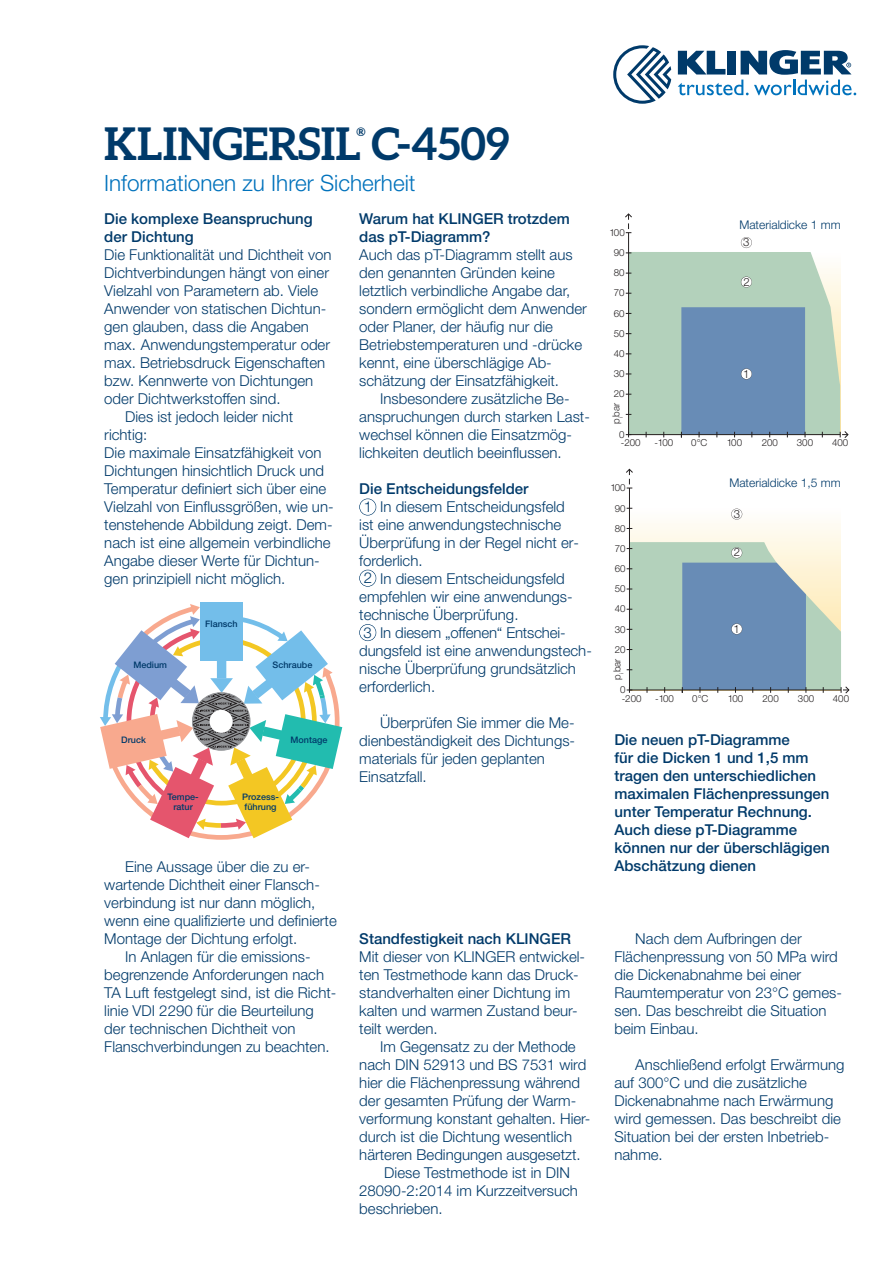
<style>
.page{position:relative;width:893px;height:1263px;background:#fff}
.page>*{position:absolute;margin:0;border:0;box-sizing:border-box;transform-origin:0 0}
.t1{font:700 45px "Aleo";color:#003a6a}
.t2{font:300 22.5px "Helvetica Neue LT Pro";color:#0072bc}
.t3{font:300 15px/18px "Helvetica Neue LT Pro";color:#003a6a}
.t4{font:500 15px/18px "Helvetica Neue LT Pro";color:#003a6a}
.t5{font:300 12px "Helvetica Neue LT Pro";color:#003a6a}
.t6{font:700 11.7px "Aleo";color:#003a6a}
.t7{font:300 11.4px "Helvetica Neue LT Pro";color:#231f20}
.t8{font:300 9.75px "Helvetica Neue LT Pro";color:#231f20}
.t9{font:500 9px/9.3px "Helvetica Neue LT Pro";color:#003a6a;text-align:center}
</style>
<div class="page">
<svg style="left:613px;top:45px;width:58px;height:59px"></svg>
<svg style="left:678px;top:50px;width:178px;height:45px"></svg>
<svg style="left:100px;top:603px;width:242px;height:237px"></svg>
<div style="left:359px;top:624px;width:17px;height:17px;border:1px solid #003a6a;border-radius:50%"></div>
<div style="left:359px;top:570px;width:17px;height:17px;border:1px solid #003a6a;border-radius:50%"></div>
<div style="left:359px;top:498px;width:17px;height:17px;border:1px solid #003a6a;border-radius:50%"></div>
<svg style="left:625px;top:214px;width:223px;height:224px"></svg>
<svg style="left:626px;top:469px;width:223px;height:224px"></svg>
<h1 class="t1" style="left:104px;top:118px;width:407px">KLINGERSIL C-4509</h1>
<p class="t6" style="left:357px;top:125px;width:11px">®</p>
<h2 class="t2" style="left:104px;top:175px;width:313px">Informationen zu Ihrer Sicherheit</h2>
<p class="t4" style="left:104px;top:211px;width:210px">Die komplexe Beanspruchung der Dichtung</p>
<p class="t3" style="left:104px;top:247px;width:229px">Die Funktionalität und Dichtheit von</p>
<p class="t3" style="left:104px;top:265px;width:226px">Dichtverbindungen hängt von einer</p>
<p class="t3" style="left:104px;top:283px;width:215px">Vielzahl von Parametern ab. Viele</p>
<p class="t3" style="left:104px;top:301px;width:223px">Anwender von statischen Dichtun-</p>
<p class="t3" style="left:104px;top:319px;width:206px">gen glauben, dass die Angaben</p>
<p class="t3" style="left:104px;top:337px;width:227px">max. Anwendungstemperatur oder</p>
<p class="t3" style="left:104px;top:355px;width:222px">max. Betriebsdruck Eigenschaften</p>
<p class="t3" style="left:104px;top:373px;width:210px">bzw. Kennwerte von Dichtungen</p>
<p class="t3" style="left:104px;top:391px;width:178px">oder Dichtwerkstoffen sind.</p>
<p class="t3" style="left:125px;top:409px;width:170px">Dies ist jedoch leider nicht</p>
<p class="t3" style="left:104px;top:427px;width:45px">richtig:</p>
<p class="t3" style="left:104px;top:445px;width:219px">Die maximale Einsatzfähigkeit von</p>
<p class="t3" style="left:104px;top:463px;width:221px">Dichtungen hinsichtlich Druck und</p>
<p class="t3" style="left:104px;top:481px;width:223px">Temperatur definiert sich über eine</p>
<p class="t3" style="left:104px;top:499px;width:231px">Vielzahl von Einflussgrößen, wie un-</p>
<p class="t3" style="left:104px;top:517px;width:230px">tenstehende Abbildung zeigt. Dem-</p>
<p class="t3" style="left:104px;top:535px;width:228px">nach ist eine allgemein verbindliche</p>
<p class="t3" style="left:104px;top:553px;width:217px">Angabe dieser Werte für Dichtun-</p>
<p class="t3" style="left:104px;top:571px;width:183px">gen prinzipiell nicht möglich.</p>
<p class="t9" style="left:133px;top:660px;width:35px">Medium</p>
<p class="t9" style="left:121px;top:736px;width:26px">Druck</p>
<p class="t9" style="left:205px;top:620px;width:34px">Flansch</p>
<p class="t9" style="left:273px;top:660px;width:41px">Schraube</p>
<p class="t9" style="left:291px;top:736px;width:38px">Montage</p>
<p class="t9" style="left:168px;top:793px;width:33px">Tempe&shy;ratur</p>
<p class="t9" style="left:242px;top:793px;width:38px;text-align:left">Prozess&shy;führung</p>
<p class="t3" style="left:125px;top:859px;width:186px">Eine Aussage über die zu er-</p>
<p class="t3" style="left:104px;top:877px;width:217px">wartende Dichtheit einer Flansch-</p>
<p class="t3" style="left:104px;top:895px;width:213px">verbindung ist nur dann möglich,</p>
<p class="t3" style="left:104px;top:913px;width:234px">wenn eine qualifizierte und definierte</p>
<p class="t3" style="left:104px;top:931px;width:195px">Montage der Dichtung erfolgt.</p>
<p class="t3" style="left:125px;top:949px;width:187px">In Anlagen für die emissions-</p>
<p class="t3" style="left:104px;top:967px;width:221px">begrenzende Anforderungen nach</p>
<p class="t3" style="left:104px;top:985px;width:234px">TA Luft festgelegt sind, ist die Richt-</p>
<p class="t3" style="left:104px;top:1003px;width:211px">linie VDI 2290 für die Beurteilung</p>
<p class="t3" style="left:104px;top:1021px;width:193px">der technischen Dichtheit von</p>
<p class="t3" style="left:104px;top:1039px;width:227px">Flanschverbindungen zu beachten.</p>
<p class="t4" style="left:359px;top:211px;width:212px">Warum hat KLINGER trotzdem das pT-Diagramm?</p>
<p class="t3" style="left:359px;top:247px;width:229px">Auch das pT-Diagramm stellt aus den genannten Gründen keine letztlich verbindliche Angabe dar, sondern ermöglicht dem Anwender oder Planer, der häufig nur die<br>Betriebstemperaturen und -drücke kennt, eine überschlägige Ab&shy;schätzung der Einsatzfähigkeit.</p>
<p class="t3" style="left:359px;top:391px;width:232px;text-indent:21px">Insbesondere zusätzliche Be&shy;anspruchungen durch starken Last&shy;wechsel können die Einsatzmög&shy;lichkeiten deutlich beeinflussen.</p>
<p class="t4" style="left:359px;top:481px;width:171px">Die Entscheidungsfelder</p>
<p class="t3" style="left:359px;top:499px;width:221px;text-indent:21px">In diesem Entscheidungsfeld ist eine anwendungstechnische<br>Überprüfung in der Regel nicht er&shy;forderlich.</p>
<p class="t3" style="left:359px;top:571px;width:215px;text-indent:21px">In diesem Entscheidungsfeld empfehlen wir eine anwendungs&shy;technische Überprüfung.</p>
<p class="t3" style="left:359px;top:625px;width:234px;text-indent:21px">In diesem „offenen“ Entschei&shy;dungsfeld ist eine anwendungstech&shy;nische Überprüfung grundsätzlich erforderlich.</p>
<p class="t3" style="left:359px;top:715px;width:217px;text-indent:21px">Überprüfen Sie immer die Me&shy;dienbeständigkeit des Dichtungs&shy;materials für jeden geplanten<br>Einsatzfall.</p>
<p class="t3" style="left:364px;top:499px;width:10px">1</p>
<p class="t3" style="left:364px;top:570px;width:10px">2</p>
<p class="t3" style="left:364px;top:625px;width:10px">3</p>
<p class="t4" style="left:359px;top:931px;width:213px">Standfestigkeit nach KLINGER</p>
<p class="t3" style="left:359px;top:949px;width:227px">Mit dieser von KLINGER entwickel&shy;ten Testmethode kann das Druck&shy;standverhalten einer Dichtung im kalten und warmen Zustand beur&shy;teilt werden.</p>
<p class="t3" style="left:380px;top:1039px;width:197px">Im Gegensatz zu der Methode</p>
<p class="t3" style="left:359px;top:1057px;width:229px">nach DIN 52913 und BS 7531 wird</p>
<p class="t3" style="left:359px;top:1075px;width:222px">hier die Flächenpressung während</p>
<p class="t3" style="left:359px;top:1093px;width:218px">der gesamten Prüfung der Warm-</p>
<p class="t3" style="left:359px;top:1111px;width:233px">verformung konstant gehalten. Hier-</p>
<p class="t3" style="left:359px;top:1129px;width:214px">durch ist die Dichtung wesentlich</p>
<p class="t3" style="left:359px;top:1147px;width:223px">härteren Bedingungen ausgesetzt.</p>
<p class="t3" style="left:384px;top:1165px;width:187px">Diese Testmethode ist in DIN</p>
<p class="t3" style="left:359px;top:1183px;width:220px">28090-2:2014 im Kurzzeitversuch</p>
<p class="t3" style="left:359px;top:1201px;width:85px">beschrieben.</p>
<p class="t8" style="left:609px;top:229px;width:17px">100</p>
<p class="t8" style="left:614px;top:249px;width:12px">90</p>
<p class="t8" style="left:614px;top:269px;width:12px">80</p>
<p class="t8" style="left:614px;top:289px;width:12px">70</p>
<p class="t8" style="left:614px;top:310px;width:12px">60</p>
<p class="t8" style="left:614px;top:330px;width:12px">50</p>
<p class="t8" style="left:614px;top:350px;width:12px">40</p>
<p class="t8" style="left:614px;top:370px;width:12px">30</p>
<p class="t8" style="left:614px;top:390px;width:12px">20</p>
<p class="t8" style="left:612px;top:424px;width:23px;rotate:-90deg">pb<sub>i</sub> ar</p>
<p class="t8" style="left:619px;top:431px;width:7px">0</p>
<p class="t8" style="left:621px;top:439px;width:21px">-200</p>
<p class="t8" style="left:610px;top:484px;width:17px">100</p>
<p class="t8" style="left:615px;top:505px;width:12px">90</p>
<p class="t8" style="left:615px;top:525px;width:12px">80</p>
<p class="t8" style="left:615px;top:545px;width:12px">70</p>
<p class="t8" style="left:615px;top:565px;width:12px">60</p>
<p class="t8" style="left:615px;top:585px;width:12px">50</p>
<p class="t8" style="left:615px;top:605px;width:12px">40</p>
<p class="t8" style="left:615px;top:626px;width:12px">30</p>
<p class="t8" style="left:615px;top:646px;width:12px">20</p>
<p class="t8" style="left:613px;top:680px;width:23px;rotate:-90deg">pb<sub>i</sub> ar</p>
<p class="t8" style="left:620px;top:686px;width:7px">0</p>
<p class="t8" style="left:622px;top:695px;width:21px">-200</p>
<p class="t5" style="left:739px;top:221px;width:103px">Materialdicke 1 mm</p>
<p class="t7" style="left:743px;top:238px;width:8px">3</p>
<p class="t7" style="left:743px;top:277px;width:8px">2</p>
<p class="t7" style="left:743px;top:370px;width:8px">1</p>
<p class="t8" style="left:654px;top:439px;width:20px">-100</p>
<p class="t8" style="left:691px;top:439px;width:18px">0°C</p>
<p class="t8" style="left:727px;top:439px;width:17px">100</p>
<p class="t8" style="left:762px;top:439px;width:18px">200</p>
<p class="t8" style="left:797px;top:439px;width:18px">300</p>
<p class="t8" style="left:832px;top:439px;width:18px">400</p>
<p class="t5" style="left:729px;top:478px;width:113px">Materialdicke 1,5 mm</p>
<p class="t7" style="left:734px;top:510px;width:8px">3</p>
<p class="t7" style="left:734px;top:548px;width:8px">2</p>
<p class="t7" style="left:733px;top:625px;width:8px">1</p>
<p class="t8" style="left:655px;top:695px;width:20px">-100</p>
<p class="t8" style="left:692px;top:695px;width:18px">0°C</p>
<p class="t8" style="left:728px;top:695px;width:17px">100</p>
<p class="t8" style="left:762px;top:695px;width:18px">200</p>
<p class="t8" style="left:798px;top:695px;width:18px">300</p>
<p class="t8" style="left:833px;top:695px;width:18px">400</p>
<p class="t4" style="left:614px;top:732px;width:217px">Die neuen pT-Diagramme<br>für die Dicken 1 und 1,5 mm tragen den unterschiedlichen maximalen Flächenpressungen unter Temperatur Rechnung.<br>Auch diese pT-Diagramme können nur der überschlägigen<br>Abschätzung dienen</p>
<p class="t3" style="left:614px;top:931px;width:229px;text-indent:21px">Nach dem Aufbringen der<br>Flächenpressung von 50 MPa wird die Dickenabnahme bei einer<br>Raumtemperatur von 23°C gemes&shy;sen. Das beschreibt die Situation beim Einbau.</p>
<p class="t3" style="left:614px;top:1057px;width:232px;text-indent:21px">Anschließend erfolgt Erwärmung auf 300°C und die zusätzliche<br>Dickenabnahme nach Erwärmung wird gemessen. Das beschreibt die<br>Situation bei der ersten Inbetrieb&shy;nahme.</p>
</div>
